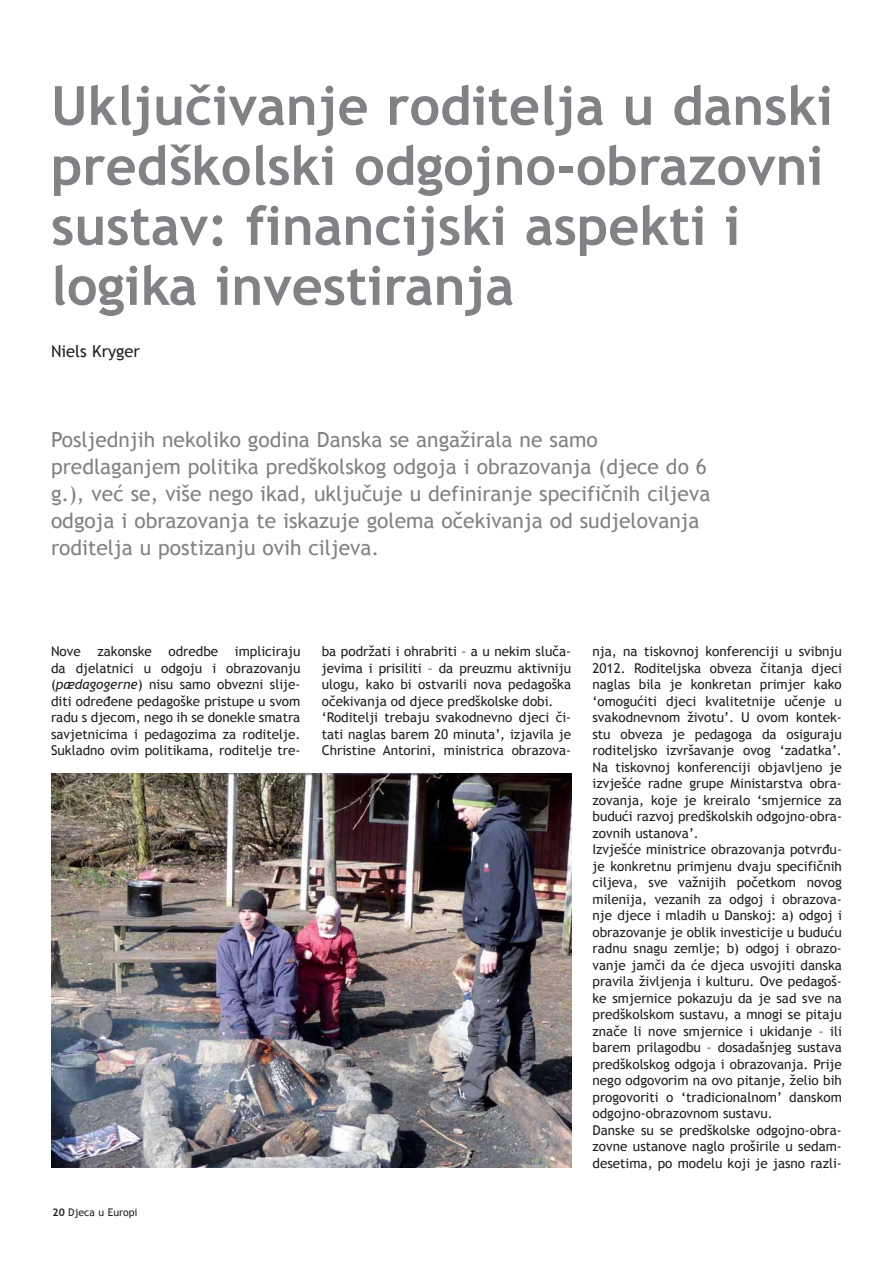
<style>
.page{position:relative;width:893px;height:1263px;background:#fff}
.page>*{position:absolute;margin:0;border:0;box-sizing:border-box;transform-origin:0 0}
.t1{font:700 54px/60px "Trebuchet MS";color:#808285}
.t2{font:21px/27px "Trebuchet MS";color:#808285}
.t3{font:16.5px "Trebuchet MS";color:#231f20}
.t4{font:13.5px/16.5px "Trebuchet MS";color:#231f20}
.t5{font:10.5px "Trebuchet MS";color:#231f20}
.s1{font-style:italic}
.s2{font-weight:700}
</style>
<div class="page">
<img style="left:51px;top:774px;width:520px;height:393px">
<h1 class="t1" style="left:51px;top:76px;width:784px">Uključivanje roditelja u danski predškolski odgojno-obrazovni sustav: f inancijski aspekti i logika investiranja</h1>
<p class="t3" style="left:51px;top:342px;width:90px">Niels Kryger</p>
<p class="t2" style="left:51px;top:426px;width:661px">Posljednjih nekoliko godina Danska se angažirala ne samo predlaganjem politika predškolskog odgoja i obrazovanja (djece do 6 g.), već se, više nego ikad, uključuje u definiranje specifičnih ciljeva odgoja i obrazovanja te iskazuje golema očekivanja od sudjelovanja roditelja u postizanju ovih ciljeva.</p>
<p class="t4" style="left:51px;top:643px;width:251px;text-align:justify">Nove zakonske odredbe impliciraju da djelatnici u odgoju i obrazovanju (<span class="s1">pædagogerne</span>) nisu samo obvezni slije&shy;diti određene pedagoške pristupe u svom radu s djecom, nego ih se donekle smatra savjetnicima i pedagozima za roditelje.<br>Sukladno ovim politikama, roditelje tre-</p>
<p class="t4" style="left:322px;top:643px;width:251px">ba podržati i ohrabriti – a u nekim sluča&shy;jevima i prisiliti – da preuzmu aktivniju ulogu, kako bi ostvarili nova pedagoška očekivanja od djece predškolske dobi. ‘Roditelji trebaju svakodnevno djeci či&shy;tati naglas barem 20 minuta’, izjavila je Christine Antorini, ministrica obrazova-</p>
<p class="t4" style="left:592px;top:643px;width:251px">nja, na tiskovnoj konferenciji u svibnju 2012. Roditeljska obveza čitanja djeci naglas bila je konkretan primjer kako ‘omogućiti djeci kvalitetnije učenje u svakodnevnom životu’. U ovom kontek&shy;stu obveza je pedagoga da osiguraju roditeljsko izvršavanje ovog ‘zadatka’.<br>Na tiskovnoj konferenciji objavljeno je izvješće radne grupe Ministarstva obra&shy;zovanja, koje je kreiralo ‘smjernice za budući razvoj predškolskih odgojno-obra&shy;zovnih ustanova’.<br>Izvješće ministrice obrazovanja potvrđu&shy;je konkretnu primjenu dvaju specifičnih ciljeva, sve važnijih početkom novog milenija, vezanih za odgoj i obrazova&shy;nje djece i mladih u Danskoj: a) odgoj i obrazovanje je oblik investicije u buduću radnu snagu zemlje; b) odgoj i obrazo&shy;vanje jamči da će djeca usvojiti danska pravila življenja i kulturu. Ove pedagoš&shy;ke smjernice pokazuju da je sad sve na predškolskom sustavu, a mnogi se pitaju znače li nove smjernice i ukidanje – ili barem prilagodbu – dosadašnjeg sustava predškolskog odgoja i obrazovanja. Prije nego odgovorim na ovo pitanje, želio bih progovoriti o ‘tradicionalnom’ danskom odgojno-obrazovnom sustavu.<br>Danske su se predškolske odgojno-obra&shy;zovne ustanove naglo proširile u sedam&shy;desetima, po modelu koji je jasno razli-</p>
<p class="t5" style="left:53px;top:1206px;width:87px"><span class="s2">20</span> Djeca u Europi</p>
</div>
